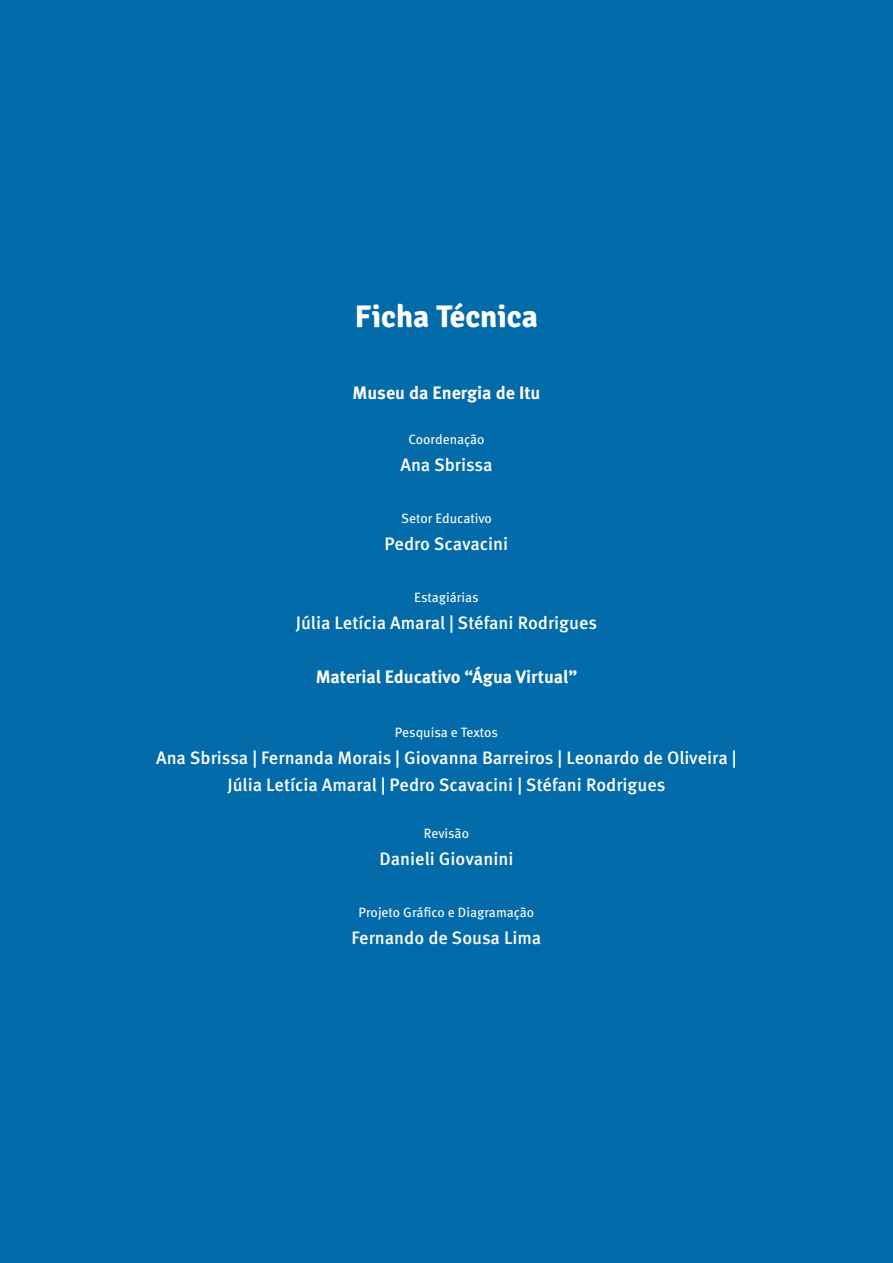
<style>
.page{position:relative;width:893px;height:1263px;background:#036ba9}
.page>*{position:absolute;margin:0;border:0;box-sizing:border-box;transform-origin:0 0}
.t1{font:700 31.5px "Signika";color:#fff}
.t2{font:500 18px/27px "Meta Pro";color:#fff;text-align:center}
.t3{font:700 18px "Meta Pro";color:#fff}
.t4{font:13.5px "Meta Pro";letter-spacing:-.005em;color:#fff}
</style>
<div class="page">
<h1 class="t1" style="left:355px;top:298px;width:185px">Ficha Técnica</h1>
<p class="t3" style="left:353px;top:379px;width:189px">Museu da Energia de Itu</p>
<p class="t4" style="left:408px;top:429px;width:78px">Coordenação</p>
<p class="t2" style="left:400px;top:450px;width:94px">Ana Sbrissa</p>
<p class="t4" style="left:401px;top:508px;width:92px">Setor Educativo</p>
<p class="t2" style="left:385px;top:529px;width:125px">Pedro Scavacini</p>
<p class="t4" style="left:414px;top:587px;width:66px">Estagiárias</p>
<p class="t2" style="left:296px;top:608px;width:303px">Júlia Letícia Amaral | Stéfani Rodrigues</p>
<p class="t3" style="left:316px;top:662px;width:263px">Material Educativo “Água Virtual”</p>
<p class="t4" style="left:395px;top:722px;width:105px">Pesquisa e Textos</p>
<p class="t2" style="left:156px;top:743px;width:582px">Ana Sbrissa | Fernanda Morais | Giovanna Barreiros | Leonardo de Oliveira |<br>Júlia Letícia Amaral | Pedro Scavacini | Stéfani Rodrigues</p>
<p class="t4" style="left:424px;top:823px;width:47px">Revisão</p>
<p class="t2" style="left:379px;top:844px;width:135px">Danieli Giovanini</p>
<p class="t4" style="left:359px;top:902px;width:177px">Projeto Gráfico e Diagramação</p>
<p class="t2" style="left:352px;top:923px;width:191px">Fernando de Sousa Lima</p>
</div>
